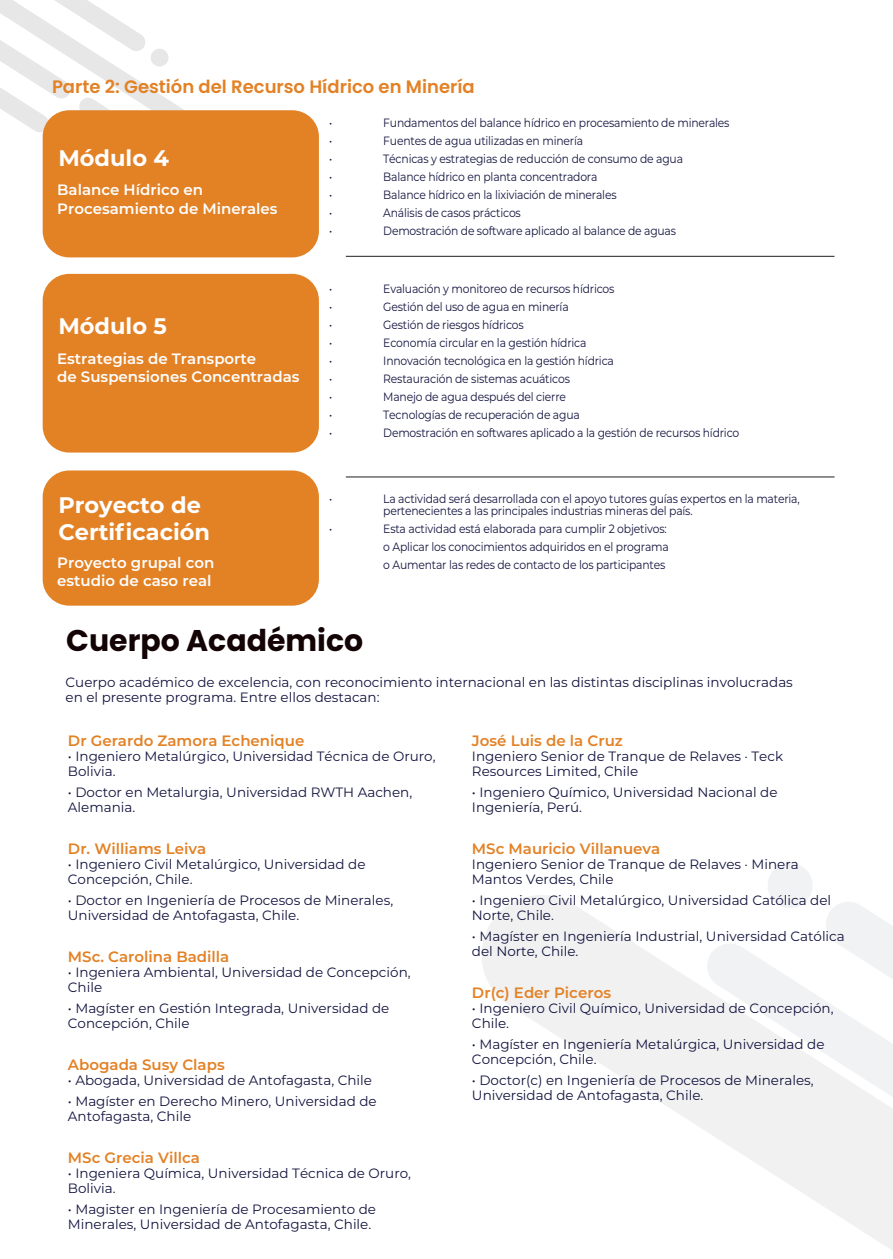
<style>
.page{position:relative;width:893px;height:1259px;background:#fff}
.page>*{position:absolute;margin:0;border:0;box-sizing:border-box;transform-origin:0 0}
.t1{font:700 30px "Poppins";color:#130304}
.t2{font:700 22.5px/27px "Montserrat";color:#fff}
.t3{font:600 18px "Poppins";color:#e38125}
.t4{font:600 15px "Montserrat";color:#e38125}
.t5{font:600 15px/18px "Montserrat";color:#fff}
.t6{font:13.5px/15px "Montserrat";color:#12133e}
.t7{font:12px/18px "Montserrat";letter-spacing:-.015em;color:#12133e;scale:.9 1}
</style>
<div class="page">
<svg style="left:482px;top:895px;width:411px;height:355px"></svg>
<svg style="left:707px;top:863px;width:186px;height:237px"></svg>
<svg style="left:0;top:0;width:183px;height:132px"></svg>
<div style="left:43px;top:110px;width:276px;height:147px;background:#e38125;border-radius:26px"></div>
<hr style="left:346px;top:256px;width:488px;height:1px;background:#231f20">
<div style="left:43px;top:274px;width:276px;height:178px;background:#e38125;border-radius:26px"></div>
<hr style="left:346px;top:476px;width:488px;height:1px;background:#231f20">
<div style="left:43px;top:470px;width:276px;height:135px;background:#e38125;border-radius:26px"></div>
<h3 class="t3" style="left:52px;top:77px;width:424px">Parte 2: Gestión del Recurso Hídrico en Minería</h3>
<h2 class="t2" style="left:58px;top:143px;width:112px">Módulo 4</h2>
<p class="t5" style="left:57px;top:180px;width:222px">Balance Hídrico en<br>Procesamiento de Minerales</p>
<h2 class="t2" style="left:58px;top:311px;width:110px">Módulo 5</h2>
<p class="t5" style="left:57px;top:348px;width:244px">Estrategias de Transporte<br>de Suspensiones Concentradas</p>
<p class="t7" style="left:329px;top:113px;width:5px">•</p>
<p class="t7" style="left:383px;top:113px;width:386px">Fundamentos del balance hídrico en procesamiento de minerales</p>
<p class="t7" style="left:329px;top:131px;width:5px">•</p>
<p class="t7" style="left:383px;top:131px;width:224px">Fuentes de agua utilizadas en minería</p>
<p class="t7" style="left:329px;top:149px;width:5px">•</p>
<p class="t7" style="left:383px;top:149px;width:335px">Técnicas y estrategias de reducción de consumo de agua</p>
<p class="t7" style="left:329px;top:167px;width:5px">•</p>
<p class="t7" style="left:383px;top:167px;width:239px">Balance hídrico en planta concentradora</p>
<p class="t7" style="left:329px;top:185px;width:5px">•</p>
<p class="t7" style="left:383px;top:185px;width:261px">Balance hídrico en la lixiviación de minerales</p>
<p class="t7" style="left:329px;top:203px;width:5px">•</p>
<p class="t7" style="left:383px;top:203px;width:154px">Análisis de casos prácticos</p>
<p class="t7" style="left:329px;top:221px;width:5px">•</p>
<p class="t7" style="left:383px;top:221px;width:327px">Demostración de software aplicado al balance de aguas</p>
<p class="t7" style="left:329px;top:279px;width:5px">•</p>
<p class="t7" style="left:383px;top:279px;width:258px">Evaluación y monitoreo de recursos hídricos</p>
<p class="t7" style="left:329px;top:297px;width:5px">•</p>
<p class="t7" style="left:383px;top:297px;width:208px">Gestión del uso de agua en minería</p>
<p class="t7" style="left:329px;top:315px;width:5px">•</p>
<p class="t7" style="left:383px;top:315px;width:158px">Gestión de riesgos hídricos</p>
<p class="t7" style="left:329px;top:333px;width:5px">•</p>
<p class="t7" style="left:383px;top:333px;width:227px">Economía circular en la gestión hídrica</p>
<p class="t7" style="left:329px;top:351px;width:5px">•</p>
<p class="t7" style="left:383px;top:351px;width:258px">Innovación tecnológica en la gestión hídrica</p>
<p class="t7" style="left:329px;top:369px;width:5px">•</p>
<p class="t7" style="left:383px;top:369px;width:209px">Restauración de sistemas acuáticos</p>
<p class="t7" style="left:329px;top:387px;width:5px">•</p>
<p class="t7" style="left:383px;top:387px;width:205px">Manejo de agua después del cierre</p>
<p class="t7" style="left:329px;top:405px;width:5px">•</p>
<p class="t7" style="left:383px;top:405px;width:220px">Tecnologías de recuperación de agua</p>
<p class="t7" style="left:329px;top:423px;width:5px">•</p>
<p class="t7" style="left:383px;top:423px;width:397px">Demostración en softwares aplicado a la gestión de recursos hídrico</p>
<h2 class="t2" style="left:58px;top:490px;width:153px">Proyecto de<br>Certificación</h2>
<p class="t7" style="left:329px;top:489px;width:5px">•</p>
<p class="t7" style="left:383px;top:492px;width:464px;line-height:12px">La actividad será desarrollada con el apoyo tutores guías expertos en la materia, pertenecientes a las principales industrias mineras del país.</p>
<p class="t7" style="left:329px;top:519px;width:5px">•</p>
<p class="t7" style="left:383px;top:519px;width:319px">Esta actividad está elaborada para cumplir 2 objetivos: o Aplicar los conocimientos adquiridos en el programa o Aumentar las redes de contacto de los participantes</p>
<p class="t5" style="left:57px;top:552px;width:159px">Proyecto grupal con estudio de caso real</p>
<h1 class="t1" style="left:66px;top:623px;width:299px">Cuerpo Académico</h1>
<p class="t6" style="left:66px;top:674px;width:729px">Cuerpo académico de excelencia, con reconocimiento internacional en las distintas disciplinas involucradas en el presente programa. Entre ellos destacan:</p>
<p class="t4" style="left:68px;top:729px;width:238px">Dr Gerardo Zamora Echenique</p>
<p class="t6" style="left:68px;top:748px;width:369px">• Ingeniero Metalúrgico, Universidad Técnica de Oruro,<br>Bolivia.</p>
<p class="t6" style="left:68px;top:784px;width:346px">• Doctor en Metalurgia, Universidad RWTH Aachen,<br>Alemania.</p>
<p class="t4" style="left:68px;top:837px;width:140px">Dr. Williams Leiva</p>
<p class="t6" style="left:68px;top:856px;width:299px">• Ingeniero Civil Metalúrgico, Universidad de<br>Concepción, Chile.</p>
<p class="t6" style="left:68px;top:892px;width:327px">• Doctor en Ingeniería de Procesos de Minerales,<br>Universidad de Antofagasta, Chile.</p>
<p class="t4" style="left:68px;top:945px;width:163px">MSc. Carolina Badilla</p>
<p class="t6" style="left:68px;top:964px;width:344px">• Ingeniera Ambiental, Universidad de Concepción,<br>Chile</p>
<p class="t6" style="left:68px;top:1000px;width:323px">• Magíster en Gestión Integrada, Universidad de<br>Concepción, Chile</p>
<p class="t4" style="left:68px;top:1053px;width:158px">Abogada Susy Claps</p>
<p class="t6" style="left:68px;top:1072px;width:306px">• Abogada, Universidad de Antofagasta, Chile</p>
<p class="t6" style="left:68px;top:1093px;width:310px">• Magíster en Derecho Minero, Universidad de<br>Antofagasta, Chile</p>
<p class="t4" style="left:68px;top:1146px;width:133px">MSc Grecia Villca</p>
<p class="t6" style="left:68px;top:1165px;width:345px">• Ingeniera Química, Universidad Técnica de Oruro,<br>Bolivia.</p>
<p class="t6" style="left:68px;top:1201px;width:310px">• Magister en Ingeniería de Procesamiento de<br>Minerales, Universidad de Antofagasta, Chile.</p>
<p class="t4" style="left:472px;top:729px;width:152px">José Luis de la Cruz</p>
<p class="t6" style="left:472px;top:748px;width:313px">Ingeniero Senior de Tranque de Relaves · Teck<br>Resources Limited, Chile</p>
<p class="t6" style="left:472px;top:784px;width:307px">• Ingeniero Químico, Universidad Nacional de<br>Ingeniería, Perú.</p>
<p class="t4" style="left:472px;top:837px;width:190px">MSc Mauricio Villanueva</p>
<p class="t6" style="left:472px;top:856px;width:328px">Ingeniero Senior de Tranque de Relaves · Minera<br>Mantos Verdes, Chile</p>
<p class="t6" style="left:472px;top:892px;width:361px">• Ingeniero Civil Metalúrgico, Universidad Católica del<br>Norte, Chile.</p>
<p class="t6" style="left:472px;top:928px;width:374px">• Magíster en Ingeniería Industrial, Universidad Católica del Norte, Chile.</p>
<p class="t4" style="left:472px;top:981px;width:141px">Dr(c) Eder Piceros</p>
<p class="t6" style="left:472px;top:1000px;width:363px">• Ingeniero Civil Químico, Universidad de Concepción,<br>Chile.</p>
<p class="t6" style="left:472px;top:1036px;width:354px">• Magíster en Ingeniería Metalúrgica, Universidad de<br>Concepción, Chile.</p>
<p class="t6" style="left:472px;top:1072px;width:343px">• Doctor(c) en Ingeniería de Procesos de Minerales,<br>Universidad de Antofagasta, Chile.</p>
</div>
